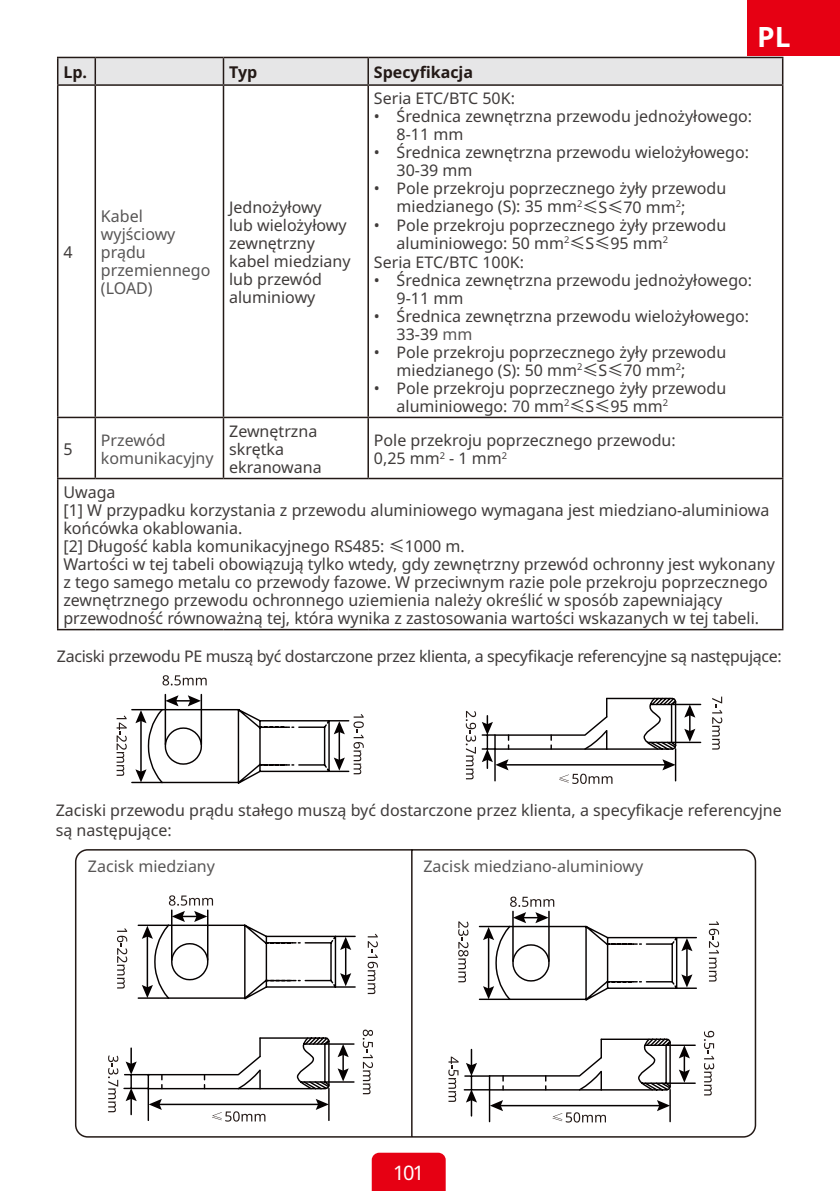
<style>
.page{position:relative;width:840px;height:1191px;background:#fff}
.page>*{position:absolute;margin:0;border:0;box-sizing:border-box;transform-origin:0 0}
.t1{font:700 28px "Noto Sans";color:#fff}
.t2{font:20px "Noto Sans";color:#fff}
.t3{font:16.4px/18px "Noto Sans";color:#3f3b3a}
.t4{font:16.4px/18px "Noto Sans";color:#575555}
.t5{font:700 16.4px "Noto Sans";color:#231916}
.t6{font:16px/18px "Noto Sans";color:#3f3b3a}
.t7{font:16px "Noto Sans";letter-spacing:-.025em;color:#3f3b3a}
.t8{font:16px/18px "Noto Sans";color:#575555}
.t9{font:700 16px "Noto Sans";color:#231916}
.s1{font-family:"Source Han Sans CN"}
.s2{color:#575555}
.s3{font-family:"Source Han Sans CN";font-size:16px}
</style>
<div class="page">
<div style="left:371px;top:1152px;width:74px;height:39px;background:#e60013"></div>
<div style="left:746px;top:0;width:93px;height:55px;background:#e60013"></div>
<hr style="left:132px;top:709px;width:30px;height:1px;background:#050101">
<hr style="left:132px;top:781px;width:30px;height:2px;background:#050101">
<hr style="left:164px;top:694px;width:2px;height:50px;background:#050101">
<hr style="left:200px;top:694px;width:2px;height:50px;background:#050101">
<svg style="left:162px;top:675px;width:44px;height:10px"></svg>
<svg style="left:135px;top:695px;width:228px;height:89px"></svg>
<svg style="left:712px;top:696px;width:10px;height:53px"></svg>
<svg style="left:116px;top:715px;width:11px;height:61px"></svg>
<svg style="left:465px;top:697px;width:236px;height:87px"></svg>
<svg style="left:74px;top:849px;width:682px;height:289px"></svg>
<div style="left:57px;top:57px;width:724px;height:27px;background:#e6e6e7"></div>
<hr style="left:95px;top:57px;width:128px;height:1px;background:#231916">
<hr style="left:94px;top:58px;width:2px;height:26px;background:#231916">
<hr style="left:223px;top:57px;width:145px;height:1px;background:#231916">
<hr style="left:222px;top:58px;width:2px;height:26px;background:#231916">
<hr style="left:368px;top:57px;width:415px;height:1px;background:#231916">
<hr style="left:367px;top:58px;width:2px;height:26px;background:#231916">
<hr style="left:781px;top:58px;width:2px;height:26px;background:#231916">
<hr style="left:57px;top:84px;width:38px;height:2px;background:#231916">
<hr style="left:57px;top:86px;width:1px;height:331px;background:#231916">
<hr style="left:95px;top:84px;width:128px;height:2px;background:#231916">
<hr style="left:94px;top:86px;width:2px;height:331px;background:#231916">
<hr style="left:223px;top:84px;width:145px;height:2px;background:#231916">
<hr style="left:222px;top:86px;width:2px;height:331px;background:#231916">
<hr style="left:368px;top:84px;width:415px;height:2px;background:#231916">
<hr style="left:367px;top:86px;width:2px;height:331px;background:#231916">
<hr style="left:781px;top:86px;width:2px;height:331px;background:#231916">
<hr style="left:57px;top:417px;width:38px;height:1px;background:#231916">
<hr style="left:57px;top:418px;width:1px;height:60px;background:#231916">
<hr style="left:95px;top:417px;width:128px;height:1px;background:#231916">
<hr style="left:94px;top:418px;width:2px;height:60px;background:#231916">
<hr style="left:223px;top:417px;width:145px;height:1px;background:#231916">
<hr style="left:222px;top:418px;width:2px;height:60px;background:#231916">
<hr style="left:368px;top:417px;width:415px;height:1px;background:#231916">
<hr style="left:367px;top:418px;width:2px;height:60px;background:#231916">
<hr style="left:781px;top:418px;width:2px;height:60px;background:#231916">
<hr style="left:57px;top:478px;width:38px;height:1px;background:#231916">
<hr style="left:57px;top:479px;width:1px;height:150px;background:#231916">
<hr style="left:95px;top:478px;width:128px;height:1px;background:#231916">
<hr style="left:223px;top:478px;width:145px;height:1px;background:#231916">
<hr style="left:368px;top:478px;width:415px;height:1px;background:#231916">
<hr style="left:781px;top:479px;width:2px;height:150px;background:#231916">
<hr style="left:57px;top:629px;width:38px;height:1px;background:#231916">
<hr style="left:95px;top:629px;width:128px;height:1px;background:#231916">
<hr style="left:223px;top:629px;width:145px;height:1px;background:#231916">
<hr style="left:368px;top:629px;width:415px;height:1px;background:#231916">
<p class="t5" style="left:63px;top:61px;width:25px">Lp.</p>
<p class="t5" style="left:229px;top:61px;width:30px">Typ</p>
<p class="t9" style="left:373px;top:61px;width:101px">Specyfikacja</p>
<p class="t3" style="left:63px;top:243px;width:11px">4</p>
<p class="t4" style="left:101px;top:207px;width:111px">Kabel wyjściowy prądu przemiennego (LOAD)</p>
<p class="t6" style="left:229px;top:199px;width:123px">Jednożyłowy<br>lub wielożyłowy zewnętrzny kabel miedziany lub przewód aluminiowy</p>
<p class="t6" style="left:373px;top:90px;width:142px">Seria ETC/BTC 50K:</p>
<p class="t6" style="left:396px;top:108px;width:357px;text-indent:-23px">• Średnica zewnętrzna przewodu jednożyłowego:<br>8-11 mm</p>
<p class="t6" style="left:396px;top:144px;width:354px;text-indent:-23px">• Średnica zewnętrzna przewodu wielożyłowego:<br>30-39 mm</p>
<p class="t6" style="left:396px;top:180px;width:331px;text-indent:-23px">• Pole przekroju poprzecznego żyły przewodu miedzianego (S): 35 mm<sup>2</sup><span class="s1">≤</span>S<span class="s1">≤</span>70 mm<sup>2</sup>;</p>
<p class="t6" style="left:373px;top:216px;width:354px">• Pole przekroju poprzecznego żyły przewodu</p>
<p class="t6" style="left:396px;top:234px;width:273px">aluminiowego: 50 mm<sup>2</sup><span class="s1">≤</span>S<span class="s1">≤</span>95 mm<sup>2</sup></p>
<p class="t6" style="left:373px;top:253px;width:152px">Seria ETC/BTC 100K:</p>
<p class="t6" style="left:396px;top:271px;width:357px;text-indent:-23px">• Średnica zewnętrzna przewodu jednożyłowego:<br>9-11 mm</p>
<p class="t6" style="left:396px;top:307px;width:354px;text-indent:-23px">• Średnica zewnętrzna przewodu wielożyłowego:<br>33-39 <span class="s2">mm</span></p>
<p class="t6" style="left:396px;top:343px;width:331px;text-indent:-23px">• Pole przekroju poprzecznego żyły przewodu miedzianego (S): 50 mm<sup>2</sup><span class="s1">≤</span>S<span class="s1">≤</span>70 mm<sup>2</sup>;</p>
<p class="t6" style="left:396px;top:379px;width:331px;text-indent:-23px">• Pole przekroju poprzecznego żyły przewodu aluminiowego: <span class="s2">7</span>0 mm<sup>2</sup><span class="s1">≤</span>S<span class="s1">≤</span>95 mm<sup>2</sup></p>
<h1 class="t1" style="left:756px;top:17px;width:35px">PL</h1>
<p class="t3" style="left:63px;top:440px;width:11px">5</p>
<p class="t8" style="left:101px;top:431px;width:114px">Przewód komunikacyjny</p>
<p class="t6" style="left:229px;top:422px;width:94px">Zewnętrzna skrętka ekranowana</p>
<p class="t6" style="left:373px;top:431px;width:303px">Pole przekroju poprzecznego przewodu:<br>0,25 mm<sup>2</sup> - 1 mm<sup>2</sup></p>
<p class="t3" style="left:63px;top:483px;width:712px">Uwaga<br>[1] W przypadku korzystania z przewodu aluminiowego wymagana jest miedziano-aluminiowa końcówka okablowania.<br>[2] Długość kabla komunikacyjnego RS485: <span class="s3">≤</span>1000 m.<br>Wartości w tej tabeli obowiązują tylko wtedy, gdy zewnętrzny przewód ochronny jest wykonany z tego samego metalu co przewody fazowe. W przeciwnym razie pole przekroju poprzecznego zewnętrznego przewodu ochronnego uziemienia należy określić w sposób zapewniający przewodność równoważną tej, która wynika z zastosowania wartości wskazanych w tej tabeli.</p>
<p class="t7" style="left:57px;top:645px;width:725px">Zaciski przewodu PE muszą być dostarczone przez klienta, a specyfikacje referencyjne są następujące:</p>
<p class="t6" style="left:56px;top:801px;width:727px;line-height:19.2px">Zaciski przewodu prądu stałego muszą być dostarczone przez klienta, a specyfikacje referencyjne są następujące:</p>
<p class="t8" style="left:88px;top:857px;width:128px">Zacisk miedziany</p>
<p class="t8" style="left:423px;top:857px;width:221px">Zacisk miedziano-aluminiowy</p>
<p class="t2" style="left:393px;top:1158px;width:33px">101</p>
</div>
